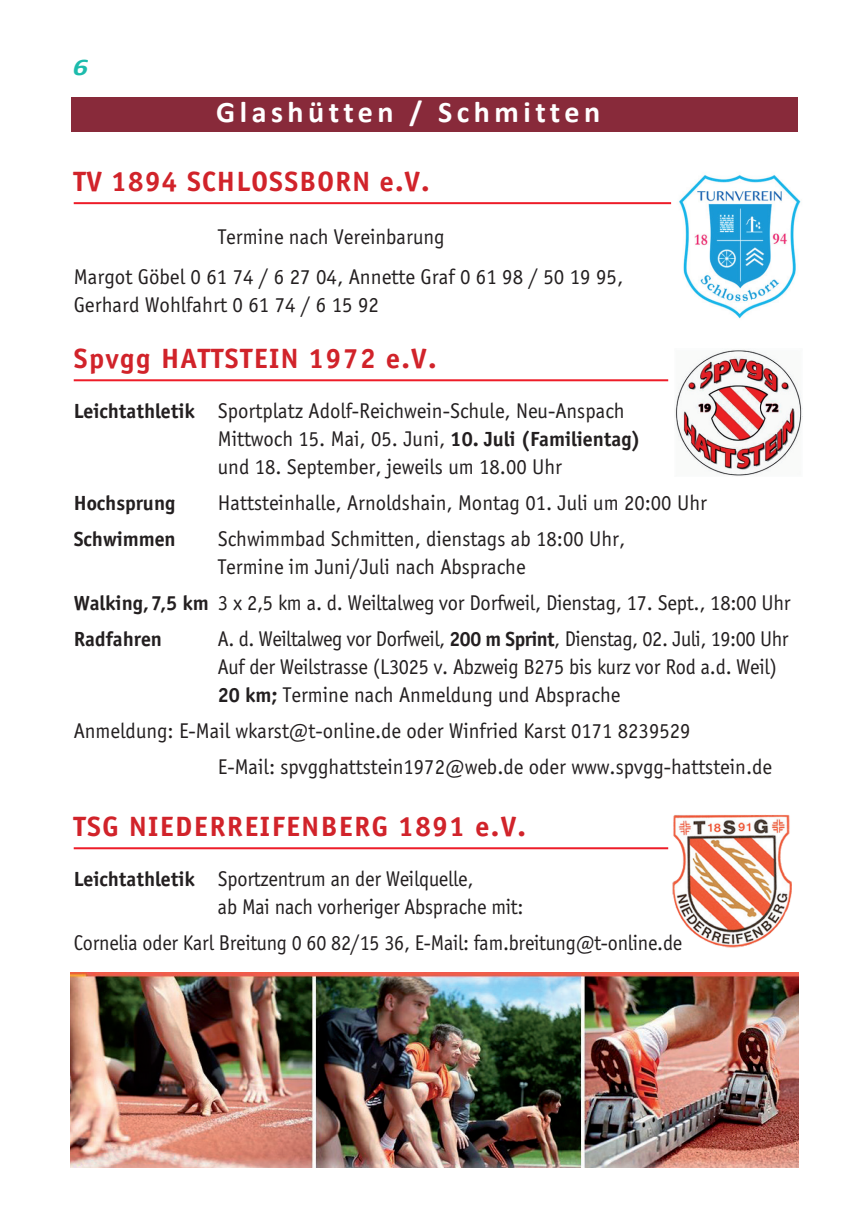
<style>
.page{position:relative;width:857px;height:1225px;background:#fff}
.page>*{position:absolute;margin:0;border:0;box-sizing:border-box;transform-origin:0 0}
.t1{font:700 30px "Sportiv";letter-spacing:.05em;color:#d1232a}
.t2{font:700 30px "Calibri";letter-spacing:.15em;color:#fff}
.t3{font:italic 700 24px "Calibri";color:#1dbbac;scale:1.25 1}
.t4{font:22px/28px "Sportiv";color:#231f20}
.t5{font:700 22px "Sportiv";color:#231f20}
.s1{font-weight:700}
</style>
<div class="page">
<div style="left:71px;top:97px;width:726px;height:34px;background:#882a3a"></div>
<img style="left:670px;top:175px;width:131px;height:144px">
<img style="left:675px;top:349px;width:126px;height:127px">
<img style="left:666px;top:815px;width:125px;height:133px">
<hr style="left:74px;top:847px;width:593px;height:2px;background:#ee1c28">
<hr style="left:74px;top:379px;width:593px;height:2px;background:#ee1c28">
<hr style="left:74px;top:202px;width:596px;height:2px;background:#ee1c28">
<img style="left:71px;top:972px;width:727px;height:195px">
<p class="t3" style="left:73px;top:51px;width:14px">6</p>
<h1 class="t2" style="left:216px;top:94px;width:385px">Glashütten / Schmitten</h1>
<h1 class="t1" style="left:74px;top:164px;width:357px">TV 1894 SCHLOSSBORN e.V.</h1>
<p class="t4" style="left:74px;top:216px;width:550px;line-height:40px;text-indent:144px">Termine nach Vereinbarung<br>Margot Göbel 0 61 74 / 6 27 04, Annette Graf 0 61 98 / 50 19 95,</p>
<p class="t4" style="left:74px;top:290px;width:306px">Gerhard Wohlfahrt 0 61 74 / 6 15 92</p>
<h1 class="t1" style="left:74px;top:341px;width:364px">Spvgg HATTSTEIN 1972 e.V.</h1>
<p class="t4" style="left:218px;top:396px;width:424px;text-indent:-144px"><span class="s1">Leichtathletik</span> Sportplatz Adolf-Reichwein-Schule, Neu-Anspach<br>Mittwoch 15. Mai, 05. Juni, <span class="s1">10. Juli (Familientag) </span>und 18. September, jeweils um 18.00 Uhr</p>
<p class="t5" style="left:74px;top:490px;width:103px">Hochsprung</p>
<p class="t4" style="left:218px;top:488px;width:490px">Hattsteinhalle, Arnoldshain, Montag 01. Juli um 20:00 Uhr</p>
<p class="t5" style="left:74px;top:526px;width:103px">Schwimmen</p>
<p class="t4" style="left:218px;top:524px;width:408px">Schwimmbad Schmitten, dienstags ab 18:00 Uhr,<br>Termine im Juni/Juli nach Absprache</p>
<p class="t4" style="left:74px;top:584px;width:718px;line-height:36px"><span class="s1">Walking, 7,5 km</span> 3 x 2,5 km a. d. Weiltalweg vor Dorfweil, Dienstag, 17. Sept., 18:00 Uhr<br><span class="s1">Radfahren</span></p>
<p class="t4" style="left:218px;top:624px;width:572px">A. d. Weiltalweg vor Dorfweil, <span class="s1">200 m Sprint</span>, Dienstag, 02. Juli, 19:00 Uhr<br>Auf der Weilstrasse (L3025 v. Abzweig B275 bis kurz vor Rod a.d. Weil)<br><span class="s1">20 km;</span> Termine nach Anmeldung und Absprache</p>
<p class="t4" style="left:218px;top:712px;width:555px;line-height:36px;text-indent:-144px">Anmeldung: E-Mail wkarst@t-online.de oder Winfried Karst 0171 8239529<br>E-Mail: spvgghattstein1972@web.de oder www.spvgg-hattstein.de</p>
<h1 class="t1" style="left:74px;top:809px;width:453px">TSG NIEDERREIFENBERG 1891 e.V.</h1>
<p class="t4" style="left:218px;top:864px;width:307px;text-indent:-144px"><span class="s1">Leichtathletik</span> Sportzentrum an der Weilquelle,<br>ab Mai nach vorheriger Absprache mit:</p>
<p class="t4" style="left:74px;top:928px;width:609px">Cornelia oder Karl Breitung 0 60 82/15 36, E-Mail: fam.breitung@t-online.de</p>
</div>
